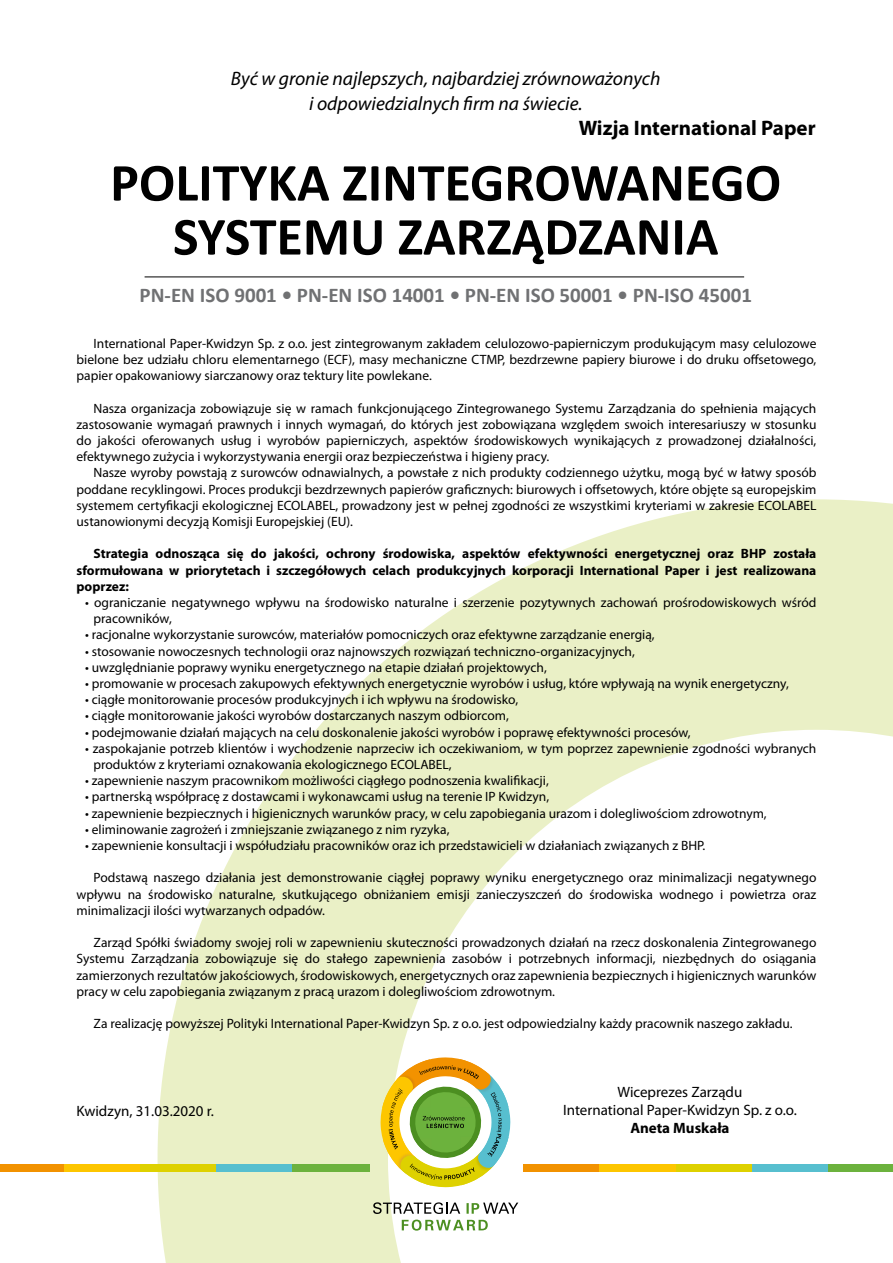
<style>
.page{position:relative;width:893px;height:1263px;background:#fff}
.page>*{position:absolute;margin:0;border:0;box-sizing:border-box;transform-origin:0 0}
.t1{font:700 54px/54px "Calibri";color:#000;text-align:center}
.t2{font:700 21px "Calibri";color:#707173}
.t3{font:700 21px "Myriad Pro";color:#000}
.t4{font:italic 19.5px/25.2px "Myriad Pro";color:#000;text-align:center}
.t5{font:15px/18px "Myriad Pro";color:#000;text-align:center}
.t6{font:700 15px "Myriad Pro";color:#000}
.t7{font:13.5px/16.2px "Myriad Pro";color:#000;text-align:justify}
.t8{font:700 13.5px/16.2px "Myriad Pro";color:#000;text-align:justify}
</style>
<div class="page">
<svg style="left:158px;top:499px;width:735px;height:764px;fill:#eaf0c6"></svg>
<svg style="left:388px;top:730px;width:505px;height:533px"></svg>
<hr style="left:145px;top:277px;width:599px;height:1px;background:#000">
<div style="left:0;top:1163px;width:64px;height:8px;background:#f29200"></div>
<div style="left:64px;top:1163px;width:76px;height:8px;background:#fdc600"></div>
<div style="left:140px;top:1163px;width:77px;height:8px;background:#ded100"></div>
<div style="left:216px;top:1163px;width:77px;height:8px;background:#57bfcf"></div>
<div style="left:293px;top:1163px;width:77px;height:8px;background:#6cb23d"></div>
<div style="left:523px;top:1163px;width:77px;height:8px;background:#f29200"></div>
<div style="left:600px;top:1163px;width:76px;height:8px;background:#fdc600"></div>
<div style="left:676px;top:1163px;width:77px;height:8px;background:#ded100"></div>
<div style="left:752px;top:1163px;width:76px;height:8px;background:#57bfcf"></div>
<div style="left:828px;top:1163px;width:65px;height:8px;background:#6cb23d"></div>
<svg style="left:379px;top:1056px;width:133px;height:133px"></svg>
<svg style="left:373px;top:1202px;width:145px;height:28px"></svg>
<h3 class="t4" style="left:231px;top:65px;width:431px">Być w gronie najlepszych, najbardziej zrównoważonych i odpowiedzialnych firm na świecie.</h3>
<h2 class="t3" style="left:579px;top:114px;width:238px">Wizja International Paper</h2>
<h1 class="t1" style="left:110px;top:155px;width:673px">POLITYKA ZINTEGROWANEGO<br>SYSTEMU ZARZĄDZANIA</h1>
<h2 class="t2" style="left:140px;top:280px;width:614px">PN-EN ISO 9001 • PN-EN ISO 14001 • PN-EN ISO 50001 • PN-ISO 45001</h2>
<p class="t7" style="left:77px;top:335px;width:741px;text-indent:17px">International Paper-Kwidzyn Sp. z o.o. jest zintegrowanym zakładem celulozowo-papierniczym produkującym masy celulozowe bielone bez udziału chloru elementarnego (ECF), masy mechaniczne CTMP, bezdrzewne papiery biurowe i do druku offsetowego, papier opakowaniowy siarczanowy oraz tektury lite powlekane.</p>
<p class="t7" style="left:77px;top:400px;width:741px;text-indent:17px">Nasza organizacja zobowiązuje się w ramach funkcjonującego Zintegrowanego Systemu Zarządzania do spełnienia mających zastosowanie wymagań prawnych i innych wymagań, do których jest zobowiązana względem swoich interesariuszy w stosunku do jakości oferowanych usług i wyrobów papierniczych, aspektów środowiskowych wynikających z prowadzonej działalności, efektywnego zużycia i wykorzystywania energii oraz bezpieczeństwa i higieny pracy.</p>
<p class="t7" style="left:77px;top:464px;width:741px;text-indent:17px">Nasze wyroby powstają z surowców odnawialnych, a powstałe z nich produkty codziennego użytku, mogą być w łatwy sposób poddane recyklingowi. Proces produkcji bezdrzewnych papierów graficznych: biurowych i offsetowych, które objęte są europejskim systemem certyfikacji ekologicznej ECOLABEL, prowadzony jest w pełnej zgodności ze wszystkimi kryteriami w zakresie ECOLABEL ustanowionymi decyzją Komisji Europejskiej (EU).</p>
<p class="t8" style="left:77px;top:545px;width:741px;text-indent:17px">Strategia odnosząca się do jakości, ochrony środowiska, aspektów efektywności energetycznej oraz BHP została sformułowana w priorytetach i szczegółowych celach produkcyjnych korporacji International Paper i jest realizowana poprzez:</p>
<p class="t7" style="left:94px;top:594px;width:724px;text-indent:-9px">• ograniczanie negatywnego wpływu na środowisko naturalne i szerzenie pozytywnych zachowań prośrodowiskowych wśród pracowników,</p>
<p class="t7" style="left:85px;top:626px;width:571px">• racjonalne wykorzystanie surowców, materiałów pomocniczych oraz efektywne zarządzanie energią,</p>
<p class="t7" style="left:85px;top:643px;width:551px">• stosowanie nowoczesnych technologii oraz najnowszych rozwiązań techniczno-organizacyjnych,</p>
<p class="t7" style="left:85px;top:659px;width:463px">• uwzględnianie poprawy wyniku energetycznego na etapie działań projektowych,</p>
<p class="t7" style="left:85px;top:675px;width:705px">• promowanie w procesach zakupowych efektywnych energetycznie wyrobów i usług, które wpływają na wynik energetyczny,</p>
<p class="t7" style="left:85px;top:691px;width:435px">• ciągłe monitorowanie procesów produkcyjnych i ich wpływu na środowisko,</p>
<p class="t7" style="left:85px;top:707px;width:425px">• ciągłe monitorowanie jakości wyrobów dostarczanych naszym odbiorcom,</p>
<p class="t7" style="left:85px;top:724px;width:607px">• podejmowanie działań mających na celu doskonalenie jakości wyrobów i poprawę efektywności procesów,</p>
<p class="t7" style="left:94px;top:740px;width:724px;text-indent:-9px">• zaspokajanie potrzeb klientów i wychodzenie naprzeciw ich oczekiwaniom, w tym poprzez zapewnienie zgodności wybranych produktów z kryteriami oznakowania ekologicznego ECOLABEL,</p>
<p class="t7" style="left:85px;top:772px;width:465px">• zapewnienie naszym pracownikom możliwości ciągłego podnoszenia kwalifikacji,</p>
<p class="t7" style="left:85px;top:788px;width:466px">• partnerską współpracę z dostawcami i wykonawcami usług na terenie IP Kwidzyn,</p>
<p class="t7" style="left:85px;top:805px;width:683px">• zapewnienie bezpiecznych i higienicznych warunków pracy, w celu zapobiegania urazom i dolegliwościom zdrowotnym,</p>
<p class="t7" style="left:85px;top:821px;width:366px">• eliminowanie zagrożeń i zmniejszanie związanego z nim ryzyka,</p>
<p class="t7" style="left:85px;top:837px;width:622px">• zapewnienie konsultacji i współudziału pracowników oraz ich przedstawicieli w działaniach związanych z BHP.</p>
<p class="t7" style="left:77px;top:869px;width:741px;text-indent:17px">Podstawą naszego działania jest demonstrowanie ciągłej poprawy wyniku energetycznego oraz minimalizacji negatywnego wpływu na środowisko naturalne, skutkującego obniżaniem emisji zanieczyszczeń do środowiska wodnego i powietrza oraz minimalizacji ilości wytwarzanych odpadów.</p>
<p class="t7" style="left:77px;top:934px;width:741px;text-indent:17px">Zarząd Spółki świadomy swojej roli w zapewnieniu skuteczności prowadzonych działań na rzecz doskonalenia Zintegrowanego Systemu Zarządzania zobowiązuje się do stałego zapewnienia zasobów i potrzebnych informacji, niezbędnych do osiągania zamierzonych rezultatów jakościowych, środowiskowych, energetycznych oraz zapewnienia bezpiecznych i higienicznych warunków pracy w celu zapobiegania związanym z pracą urazom i dolegliwościom zdrowotnym.</p>
<p class="t7" style="left:94px;top:1015px;width:701px">Za realizację powyższej Polityki International Paper-Kwidzyn Sp. z o.o. jest odpowiedzialny każdy pracownik naszego zakładu.</p>
<p class="t5" style="left:77px;top:1102px;width:139px">Kwidzyn, 31.03.2020 r.</p>
<p class="t5" style="left:563px;top:1083px;width:235px">Wiceprezes Zarządu<br>International Paper-Kwidzyn Sp. z o.o.</p>
<p class="t6" style="left:630px;top:1118px;width:101px">Aneta Muskała</p>
</div>
